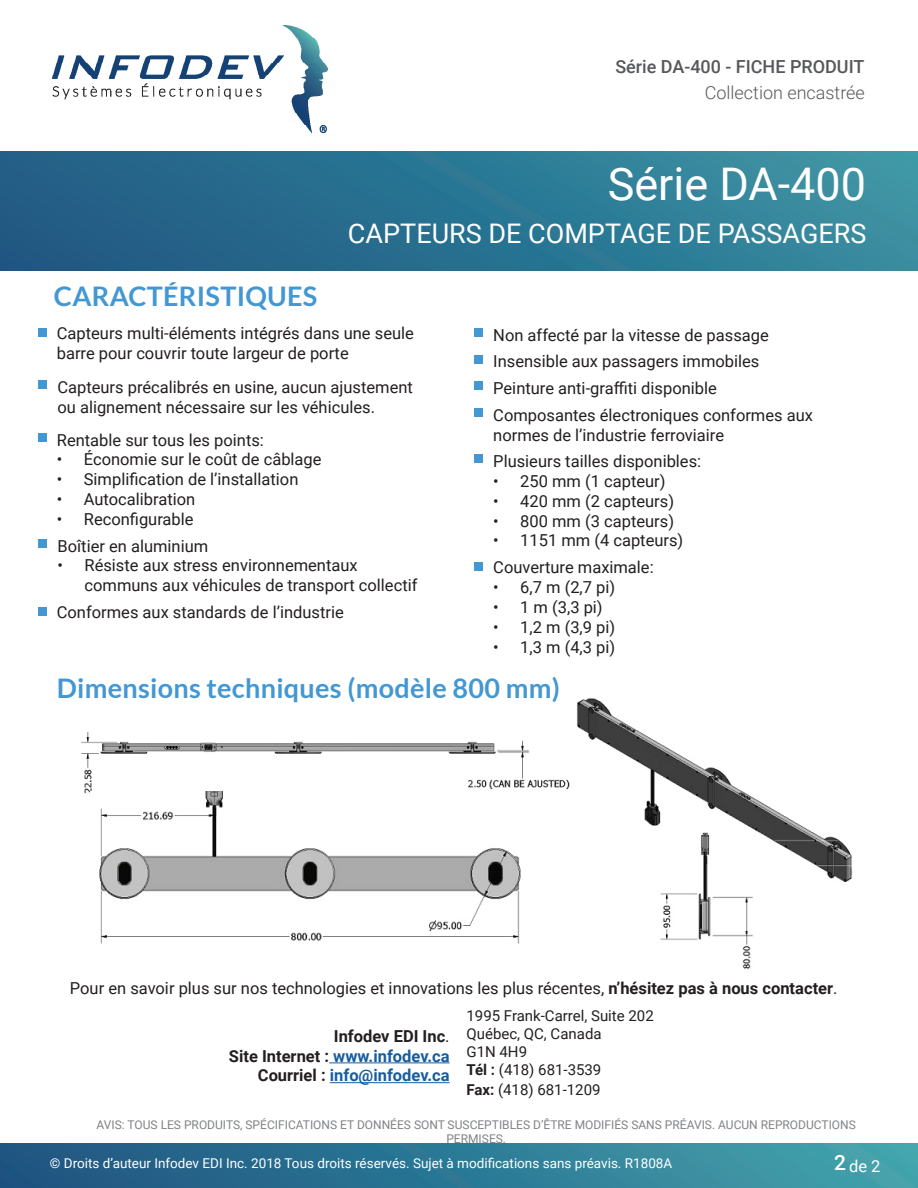
<style>
.page{position:relative;width:918px;height:1188px;background:#fff}
.page>*{position:absolute;margin:0;border:0;box-sizing:border-box;transform-origin:0 0}
.t1{font:45px "Roboto";color:#fff}
.t2{font:700 27px "Lato";letter-spacing:.01em;color:#4397d2}
.t3{font:27px "Roboto";color:#fff}
.t4{font:500 21px "Roboto";color:#fff}
.t5{font:500 18px "Roboto";color:#57585a}
.t6{font:300 18px "Roboto";color:#57585a}
.t7{font:16.5px/26.5px "Roboto";color:#231f20}
.t8{font:700 16.5px/19.8px "Roboto";color:#231f20;text-align:right}
.t9{font:16.5px "Roboto";color:#fff}
.t10{font:15px/18px "Roboto";color:#231f20}
.t11{font:13.5px "Roboto";color:#fff}
.t12{font:12px/14.4px "Roboto";color:#808285;text-align:center}
.s1{font-weight:700}
.s2{font-weight:400}
.s3{color:#175d9e}
</style>
<div class="page">
<div style="left:0;top:1144px;width:918px;height:44px;background:linear-gradient(to right,#1c527f,#43a4ad)"></div>
<div style="left:0;top:151px;width:918px;height:120px;background:linear-gradient(to right,#1e5883,#3a91a2)"></div>
<img style="left:81px;top:732px;width:489px;height:62px">
<img style="left:90px;top:791px;width:434px;height:153px">
<img style="left:577px;top:698px;width:276px;height:271px">
<img style="left:52px;top:26px;width:275px;height:107px">
<div style="left:38px;top:328px;width:8px;height:9px;background:#4397d2"></div>
<div style="left:38px;top:381px;width:8px;height:8px;background:#4397d2"></div>
<div style="left:38px;top:433px;width:8px;height:9px;background:#4397d2"></div>
<div style="left:38px;top:539px;width:9px;height:9px;background:#4397d2"></div>
<div style="left:474px;top:329px;width:9px;height:8px;background:#4397d2"></div>
<div style="left:474px;top:355px;width:9px;height:9px;background:#4397d2"></div>
<div style="left:474px;top:382px;width:9px;height:8px;background:#4397d2"></div>
<div style="left:474px;top:408px;width:9px;height:9px;background:#4397d2"></div>
<div style="left:474px;top:455px;width:9px;height:8px;background:#4397d2"></div>
<hr style="left:329px;top:1062px;width:121px;height:1px;background:#175d9e">
<hr style="left:330px;top:1082px;width:120px;height:1px;background:#175d9e">
<div style="left:38px;top:608px;width:8px;height:8px;background:#4397d2"></div>
<div style="left:474px;top:562px;width:9px;height:9px;background:#4397d2"></div>
<p class="t5" style="left:615px;top:54px;width:251px">Série DA-400 - FICHE PRODUIT</p>
<p class="t6" style="left:705px;top:80px;width:162px">Collection encastrée</p>
<h1 class="t1" style="left:608px;top:152px;width:260px">Série DA-400</h1>
<h2 class="t3" style="left:348px;top:215px;width:520px">CAPTEURS DE COMPTAGE DE PASSAGERS</h2>
<h2 class="t2" style="left:54px;top:280px;width:265px">CARACTÉRISTIQUES</h2>
<p class="t7" style="left:57px;top:323px;width:359px;line-height:19.8px">Capteurs multi-éléments intégrés dans une seule barre pour couvrir toute largeur de porte</p>
<p class="t7" style="left:57px;top:377px;width:357px;line-height:19.8px">Capteurs précalibrés en usine, aucun ajustement ou alignement nécessaire sur les véhicules.</p>
<p class="t7" style="left:57px;top:426px;width:209px">Rentable sur tous les points:</p>
<p class="t7" style="left:57px;top:446px;width:266px">• Économie sur le coût de câblage</p>
<p class="t7" style="left:57px;top:466px;width:243px">• Simplification de l’installation</p>
<p class="t7" style="left:57px;top:485px;width:140px">• Autocalibration</p>
<p class="t7" style="left:57px;top:505px;width:153px">• Reconfigurable<br>Boîtier en aluminium</p>
<p class="t7" style="left:85px;top:555px;width:334px;line-height:19.8px;text-indent:-27px">• Résiste aux stress environnementaux communs aux véhicules de transport collectif</p>
<p class="t7" style="left:57px;top:599px;width:288px">Conformes aux standards de l’industrie</p>
<p class="t7" style="left:493px;top:321px;width:321px">Non affecté par la vitesse de passage Insensible aux passagers immobiles Peinture anti-graffiti disponible Composantes électroniques conformes aux</p>
<p class="t7" style="left:493px;top:421px;width:232px">normes de l’industrie ferroviaire<br>Plusieurs tailles disponibles:</p>
<p class="t7" style="left:493px;top:467px;width:174px">• 250 mm (1 capteur)</p>
<p class="t7" style="left:493px;top:487px;width:182px">• 420 mm (2 capteurs)</p>
<p class="t7" style="left:493px;top:507px;width:182px">• 800 mm (3 capteurs)</p>
<p class="t7" style="left:493px;top:527px;width:192px">• 1151 mm (4 capteurs)</p>
<p class="t7" style="left:493px;top:554px;width:162px">Couverture maximale:</p>
<p class="t7" style="left:493px;top:573px;width:123px">• 6,7 m (2,7 pi)</p>
<p class="t7" style="left:493px;top:593px;width:111px">• 1 m (3,3 pi)</p>
<p class="t7" style="left:493px;top:613px;width:123px">• 1,2 m (3,9 pi)</p>
<p class="t7" style="left:493px;top:633px;width:123px">• 1,3 m (4,3 pi)</p>
<h2 class="t2" style="left:57px;top:673px;width:505px">Dimensions techniques (modèle 800 mm)</h2>
<p class="t7" style="left:70px;top:974px;width:769px">Pour en savoir plus sur nos technologies et innovations les plus récentes, <span class="s1">n’hésitez pas à nous contacter</span>.</p>
<p class="t8" style="left:229px;top:1026px;width:222px">Infodev EDI Inc<span class="s2">.<br></span>Site Internet : <span class="s3">www.infodev.ca<br></span>Courriel : <span class="s3">info@infodev.ca</span></p>
<p class="t10" style="left:466px;top:1006px;width:189px">1995 Frank-Carrel, Suite 202<br>Québec, QC, Canada<br>G1N 4H9<br><span class="s1">Tél :</span> (418) 681-3539</p>
<p class="t10" style="left:466px;top:1080px;width:136px"><span class="s1">Fax:</span> (418) 681-1209</p>
<p class="t12" style="left:97px;top:1117px;width:761px">AVIS: TOUS LES PRODUITS, SPÉCIFICATIONS ET DONNÉES SONT SUSCEPTIBLES D’ÊTRE MODIFIÉS SANS PRÉAVIS. AUCUN REPRODUCTIONS<br>PERMISES.</p>
<p class="t4" style="left:834px;top:1148px;width:13px">2</p>
<p class="t11" style="left:50px;top:1154px;width:624px">© Droits d’auteur Infodev EDI Inc. 2018 Tous droits réservés. Sujet à modifications sans préavis. R1808A</p>
<p class="t9" style="left:849px;top:1155px;width:33px">de 2</p>
</div>
